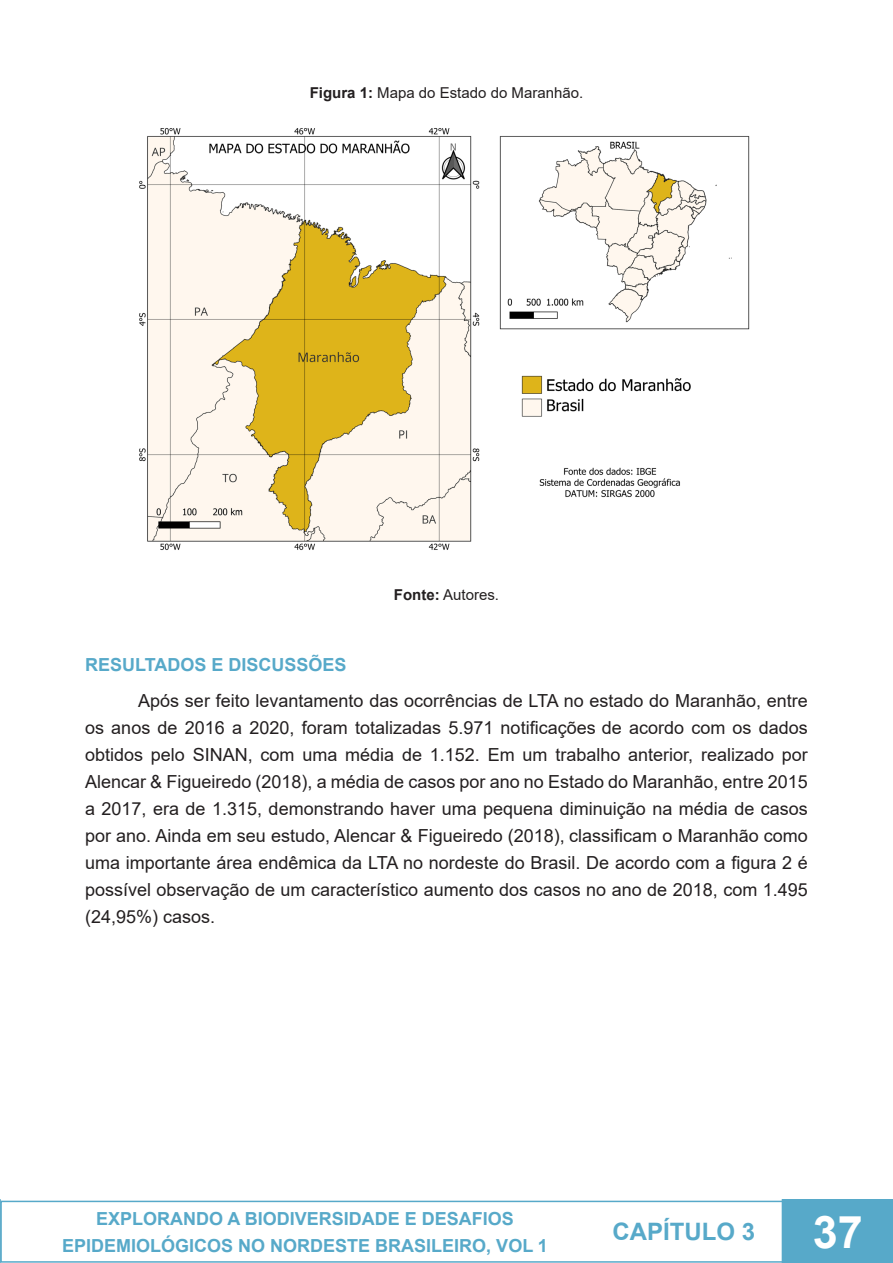
<style>
.page{position:relative;width:893px;height:1263px;background:#fff}
.page>*{position:absolute;margin:0;border:0;box-sizing:border-box;transform-origin:0 0}
.t1{font:700 45px "Arial";color:#fff}
.t2{font:700 24px "Arial";color:#57a9c9}
.t3{font:18px/27px "Arial";color:#231f20;text-align:justify}
.Título_1{font:700 18px/27px "Arial";color:#57a9c9;text-align:center}
.t4{font:15px "Arial";color:#231f20}
.s1{font-weight:700}
</style>
<div class="page">
<div style="left:0;top:1201px;width:784px;height:62px;border:2px solid #57a9c9"></div>
<svg style="left:0;top:1199px;width:1px;height:64px"></svg>
<div style="left:782px;top:1200px;width:111px;height:63px;background:#57a9c9"></div>
<div style="left:782px;top:1199px;width:111px;height:64px;border:2px solid #57a9c9"></div>
<img style="left:139px;top:128px;width:611px;height:422px">
<p class="t4" style="left:310px;top:83px;width:275px"><span class="s1">Figura 1:</span> Mapa do Estado do Maranhão.</p>
<p class="t4" style="left:394px;top:585px;width:107px"><span class="s1">Fonte:</span> Autores.</p>
<p class="Título_1" style="left:85px;top:652px;width:263px">RESULTADOS E DISCUSSÕES</p>
<p class="t3" style="left:85px;top:687px;width:724px;text-indent:53px">Após ser feito levantamento das ocorrências de LTA no estado do Maranhão, entre os anos de 2016 a 2020, foram totalizadas 5.971 notificações de acordo com os dados obtidos pelo SINAN, com uma média de 1.152. Em um trabalho anterior, realizado por Alencar &amp; Figueiredo (2018), a média de casos por ano no Estado do Maranhão, entre 2015 a 2017, era de 1.315, demonstrando haver uma pequena diminuição na média de casos por ano. Ainda em seu estudo, Alencar &amp; Figueiredo (2018), classificam o Maranhão como uma importante área endêmica da LTA no nordeste do Brasil. De acordo com a figura 2 é possível observação de um característico aumento dos casos no ano de 2018, com 1.495 (24,95%) casos.</p>
<p class="Título_1" style="left:62px;top:1205px;width:487px">EXPLORANDO A BIODIVERSIDADE E DESAFIOS<br>EPIDEMIOLÓGICOS NO NORDESTE BRASILEIRO, VOL 1</p>
<h2 class="t2" style="left:612px;top:1215px;width:144px">CAPÍTULO 3</h2>
<h1 class="t1" style="left:813px;top:1200px;width:52px">37</h1>
</div>
